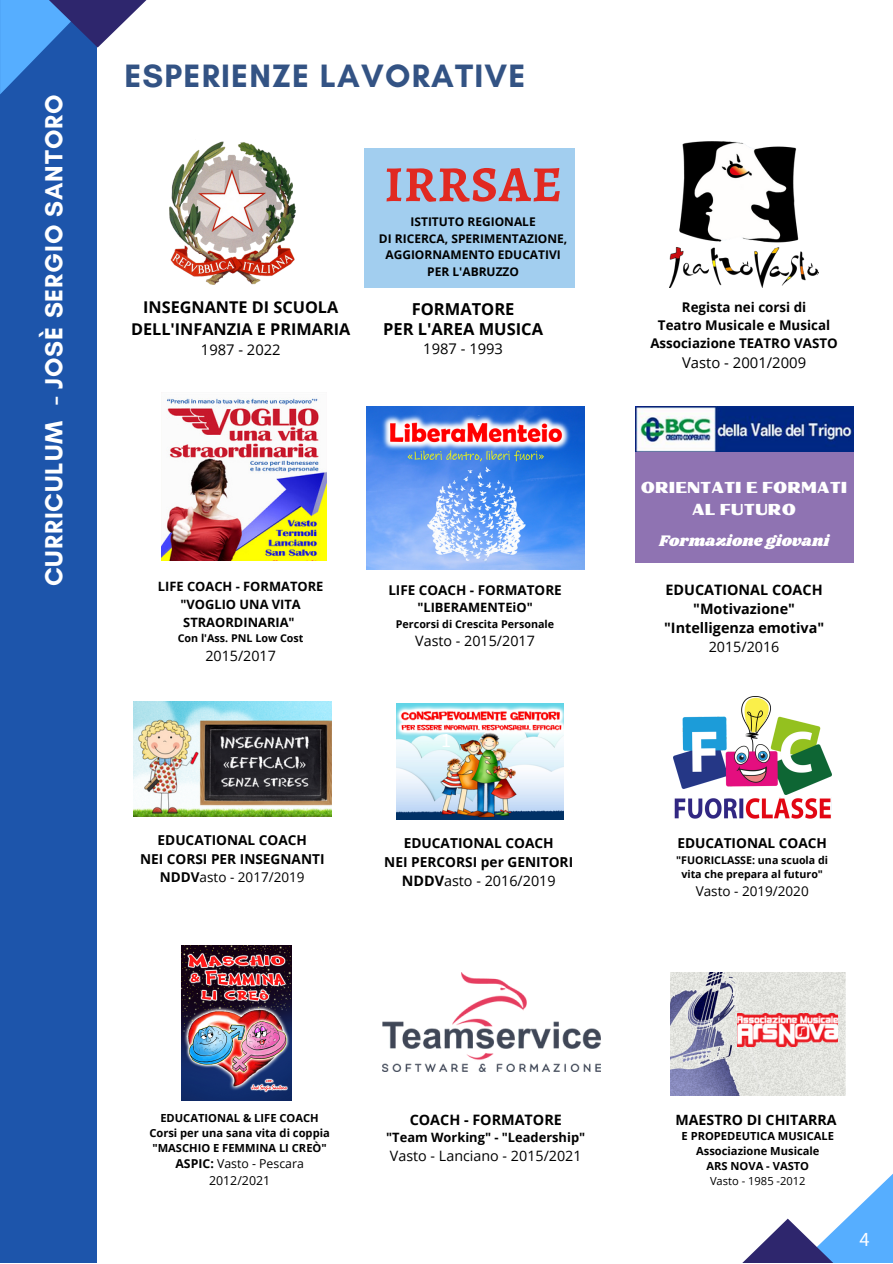
<style>
.page{position:relative;width:893px;height:1264px;background:#fff}
.page>*{position:absolute;margin:0;border:0;box-sizing:border-box;transform-origin:0 0}
.t1{font:700 50.55px "Alegreya";letter-spacing:.02em;color:#e12921}
.t2{font:700 33px "Glacial Indifference";letter-spacing:.035em;color:#335384}
.t3{font:700 25.2px "Glacial Indifference";letter-spacing:.035em;color:#fff}
.t4{font:20.4px "Source Sans Pro";color:#fff}
.t5{font:700 16.5px/19.4px "Open Sans";color:#000;text-align:center}
.t6{font:700 16.2px/22px "Open Sans";color:#000;text-align:center}
.t7{font:15.9px/21.3px "Oilvare Base";color:#fff;text-align:center}
.t8{font:15.9px "Shrikhand";color:#fff}
.t9{font:14.85px "Open Sans";color:#000}
.t10{font:14.7px "Open Sans";color:#000}
.t11{font:700 14.4px/19px "Open Sans";color:#000;text-align:center}
.t12{font:14.4px "Open Sans";color:#000}
.t13{font:14.25px "Open Sans";color:#000}
.t14{font:700 14.1px "Open Sans";color:#000}
.t15{font:700 13.65px/19px "Open Sans";color:#000;text-align:center}
.t16{font:13.5px "Open Sans";color:#000}
.t17{font:700 13.5px "Open Sans";color:#000}
.t18{font:700 13.35px/17.9px "Open Sans";color:#000;text-align:center}
.t19{font:700 12.9px/17.9px "Open Sans";color:#000;text-align:center}
.t20{font:12.45px "Open Sans";color:#000}
.t21{font:12.3px "Open Sans";color:#000}
.t22{font:700 12px/16.5px "Open Sans";color:#000;text-align:center}
.t23{font:700 11.1px/14.9px "Open Sans";color:#000;text-align:center}
.t24{font:11.1px "Open Sans";color:#000}
.t25{font:700 10.8px "Open Sans";color:#000}
.t26{font:700 10.65px/14.2px "Open Sans";color:#000;text-align:center}
.s1{font-weight:700}
</style>
<div class="page">
<img style="left:182px;top:945px;width:109px;height:155px">
<img style="left:669px;top:141px;width:149px;height:146px">
<img style="left:162px;top:397px;width:164px;height:163px">
<img style="left:133px;top:701px;width:198px;height:115px">
<img style="left:397px;top:703px;width:166px;height:116px">
<img style="left:674px;top:797px;width:157px;height:21px">
<img style="left:673px;top:696px;width:158px;height:98px">
<img style="left:170px;top:141px;width:126px;height:143px">
<div style="left:365px;top:148px;width:210px;height:139px;background:#a2ceef"></div>
<img style="left:670px;top:972px;width:175px;height:123px">
<img style="left:737px;top:1013px;width:100px;height:33px">
<img style="left:635px;top:406px;width:218px;height:46px">
<img style="left:382px;top:972px;width:219px;height:99px">
<div style="left:635px;top:452px;width:218px;height:110px;background:#8f73b2"></div>
<img style="left:366px;top:406px;width:218px;height:163px">
<svg style="left:743px;top:1174px;width:149px;height:88px"></svg>
<div style="left:0;top:0;width:97px;height:1262px;background:#1d55ab"></div>
<svg style="left:0;top:0;width:147px;height:94px"></svg>
<h3 class="t3" style="left:39px;top:586px;width:493px;rotate:-90deg">CURRICULUM - JOSÈ SERGIO SANTORO</h3>
<h2 class="t2" style="left:124px;top:55px;width:402px">ESPERIENZE LAVORATIVE</h2>
<h1 class="t1" style="left:384px;top:150px;width:179px">IRRSAE</h1>
<h3 class="t6" style="left:131px;top:296px;width:221px">INSEGNANTE DI SCUOLA<br>DELL'INFANZIA E PRIMARIA</h3>
<h3 class="t10" style="left:201px;top:340px;width:81px">1987 - 2022</h3>
<p class="t22" style="left:379px;top:213px;width:190px">ISTITUTO REGIONALE<br>DI RICERCA, SPERIMENTAZIONE,<br>AGGIORNAMENTO EDUCATIVI<br>PER L'ABRUZZO</p>
<h3 class="t5" style="left:383px;top:299px;width:161px">FORMATORE<br>PER L'AREA MUSICA</h3>
<h3 class="t10" style="left:423px;top:338px;width:81px">1987 - 1993</h3>
<p class="t19" style="left:158px;top:577px;width:167px">LIFE COACH - FORMATORE "VOGLIO UNA VITA<br>STRAORDINARIA"</p>
<p class="t25" style="left:178px;top:630px;width:127px">Con l'Ass. PNL Low Cost</p>
<p class="t13" style="left:205px;top:645px;width:72px">2015/2017</p>
<p class="t15" style="left:140px;top:830px;width:186px">EDUCATIONAL COACH<br>NEI CORSI PER INSEGNANTI</p>
<p class="t16" style="left:160px;top:868px;width:146px"><span class="s1">NDDV</span>asto - 2017/2019</p>
<p class="t17" style="left:388px;top:580px;width:175px">LIFE COACH - FORMATORE</p>
<p class="t19" style="left:417px;top:598px;width:117px">"LIBERAMENTEiO"</p>
<p class="t25" style="left:396px;top:616px;width:160px">Percorsi di Crescita Personale</p>
<p class="t13" style="left:415px;top:631px;width:121px">Vasto - 2015/2017</p>
<h3 class="t4" style="left:441px;top:726px;width:12px">1</h3>
<p class="t15" style="left:384px;top:834px;width:190px;line-height:18.3px">EDUCATIONAL COACH<br>NEI PERCORSI per GENITORI</p>
<p class="t12" style="left:402px;top:870px;width:155px"><span class="s1">NDDV</span>asto - 2016/2019</p>
<p class="t18" style="left:650px;top:298px;width:189px">Regista nei corsi di<br>Teatro Musicale e Musical<br>Associazione TEATRO VASTO</p>
<h3 class="t9" style="left:682px;top:352px;width:126px">Vasto - 2001/2009</h3>
<h3 class="t7" style="left:640px;top:477px;width:208px">ORIENTATI E FORMATI<br>AL FUTURO</h3>
<h3 class="t8" style="left:659px;top:530px;width:172px">Formazione giovani</h3>
<p class="t11" style="left:664px;top:579px;width:161px">EDUCATIONAL COACH "Motivazione" "Intelligenza emotiva"</p>
<p class="t13" style="left:708px;top:636px;width:72px">2015/2016</p>
<p class="t15" style="left:677px;top:833px;width:151px">EDUCATIONAL COACH</p>
<p class="t26" style="left:676px;top:852px;width:153px">"FUORICLASSE: una scuola di vita che prepara al futuro"</p>
<p class="t16" style="left:695px;top:881px;width:114px">Vasto - 2019/2020</p>
<p class="t23" style="left:149px;top:1110px;width:182px">EDUCATIONAL &amp; LIFE COACH<br>Corsi per una sana vita di coppia "MASCHIO E FEMMINA LI CREÒ"</p>
<p class="t21" style="left:175px;top:1155px;width:130px"><span class="s1">ASPIC:</span> Vasto - Pescara</p>
<p class="t20" style="left:209px;top:1171px;width:63px">2012/2021</p>
<p class="t11" style="left:409px;top:1109px;width:154px">COACH - FORMATORE</p>
<p class="t19" style="left:386px;top:1127px;width:200px">"Team Working" - "Leadership"</p>
<p class="t13" style="left:390px;top:1145px;width:193px">Vasto - Lanciano - 2015/2021</p>
<p class="t14" style="left:675px;top:1109px;width:162px">MAESTRO DI CHITARRA</p>
<p class="t23" style="left:681px;top:1128px;width:154px">E PROPEDEUTICA MUSICALE<br>Associazione Musicale<br>ARS NOVA - VASTO</p>
<p class="t24" style="left:710px;top:1173px;width:97px">Vasto - 1985 -2012</p>
<h3 class="t4" style="left:859px;top:1225px;width:12px">4</h3>
</div>
